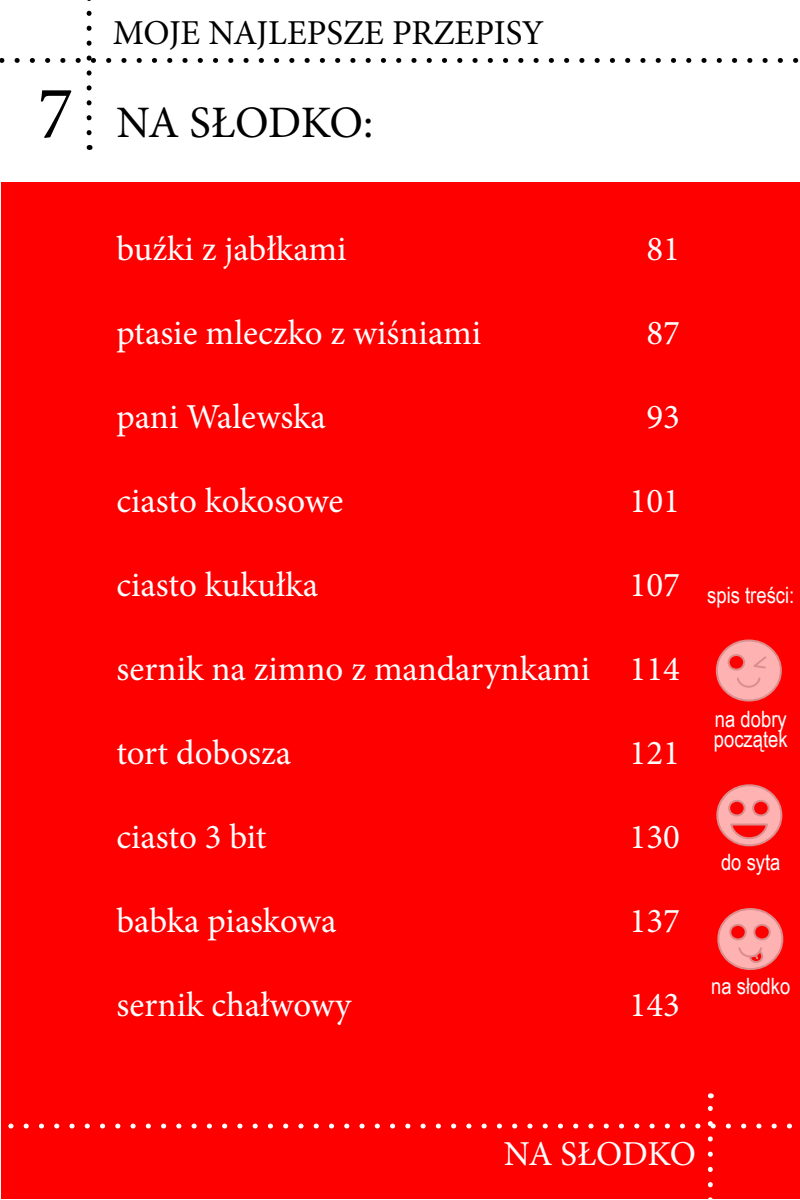
<style>
.page{position:relative;width:800px;height:1200px;background:#fff}
.page>*{position:absolute;margin:0;border:0;box-sizing:border-box;transform-origin:0 0}
.t1{font:75px "Minion Pro";color:#000}
.t2{font:45px "Minion Pro";letter-spacing:-.01em;color:#000}
.t3{font:35px "Minion Pro";color:#fff}
.t4{font:35px "Minion Pro";color:#000}
.t5{font:22.5px/20px "Arial Narrow";color:#fff}
</style>
<div class="page">
<div style="left:1px;top:183px;width:799px;height:1016px;background:#f00"></div>
<svg style="left:0;top:0;width:799px;height:133px"></svg>
<svg style="left:8px;top:1093px;width:784px;height:106px"></svg>
<svg style="left:715px;top:639px;width:67px;height:63px"></svg>
<svg style="left:716px;top:784px;width:67px;height:63px"></svg>
<svg style="left:717px;top:908px;width:67px;height:62px"></svg>
<h1 class="t1" style="left:37px;top:63px;width:38px">7</h1>
<p class="t4" style="left:113px;top:9px;width:433px">MOJE NAJLEPSZE PRZEPISY</p>
<p class="t2" style="left:116px;top:92px;width:259px">NA SŁODKO:</p>
<p class="t3" style="left:116px;top:225px;width:232px">buźki z jabłkami</p>
<p class="t3" style="left:116px;top:309px;width:366px">ptasie mleczko z wiśniami</p>
<p class="t3" style="left:116px;top:393px;width:211px">pani Walewska</p>
<p class="t3" style="left:116px;top:477px;width:229px">ciasto kokosowe</p>
<p class="t3" style="left:116px;top:561px;width:203px">ciasto kukułka</p>
<p class="t3" style="left:116px;top:645px;width:475px">sernik na zimno z mandarynkami</p>
<p class="t3" style="left:116px;top:729px;width:176px">tort dobosza</p>
<p class="t3" style="left:116px;top:813px;width:152px">ciasto 3 bit</p>
<p class="t3" style="left:116px;top:897px;width:222px">babka piaskowa</p>
<p class="t3" style="left:116px;top:981px;width:236px">sernik chałwowy</p>
<p class="t3" style="left:646px;top:225px;width:35px">81</p>
<p class="t3" style="left:646px;top:309px;width:35px">87</p>
<p class="t3" style="left:646px;top:393px;width:35px">93</p>
<p class="t3" style="left:630px;top:477px;width:52px">101</p>
<p class="t3" style="left:630px;top:561px;width:52px">107</p>
<p class="t3" style="left:630px;top:645px;width:52px">114</p>
<p class="t3" style="left:630px;top:729px;width:52px">121</p>
<p class="t3" style="left:630px;top:813px;width:52px">130</p>
<p class="t3" style="left:630px;top:897px;width:52px">137</p>
<p class="t3" style="left:630px;top:981px;width:52px">143</p>
<p class="t5" style="left:707px;top:584px;width:89px">spis treści:</p>
<p class="t5" style="left:714px;top:708px;width:75px">na dobry początek</p>
<p class="t5" style="left:721px;top:852px;width:61px">do syta</p>
<p class="t5" style="left:711px;top:976px;width:80px">na słodko</p>
<p class="t3" style="left:504px;top:1130px;width:194px">NA SŁODKO</p>
</div>
